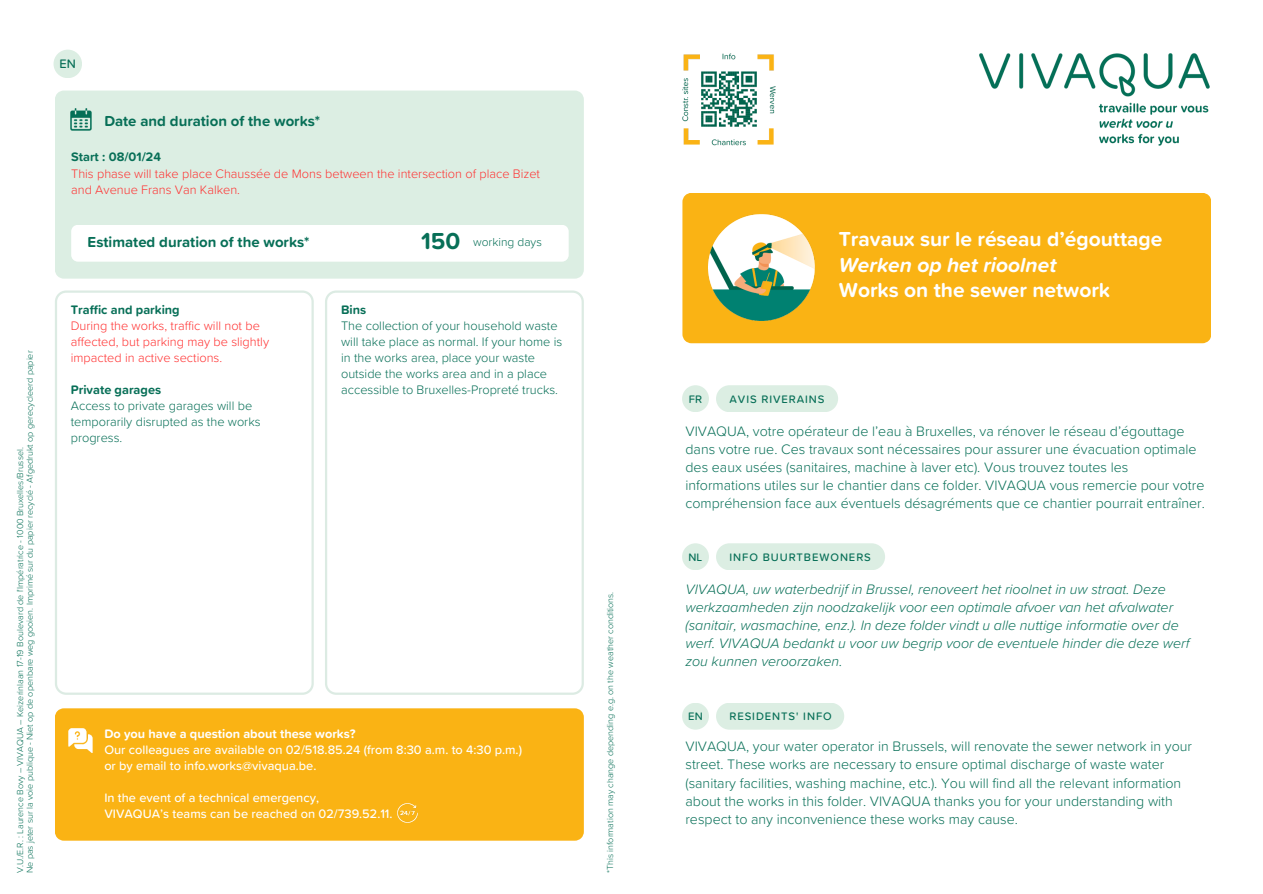
<style>
.page{position:relative;width:1263px;height:894px;background:#fff}
.page>*{position:absolute;margin:0;border:0;box-sizing:border-box;transform-origin:0 0}
.t1{font:700 24px "Proxima Soft";color:#076f57}
.t2{font:700 21px "Proxima Soft";color:#fff}
.t3{font:italic 700 21px "Proxima Soft";color:#fff}
.t4{font:700 15px "Proxima Soft";color:#076f57}
.t5{font:300 14.25px/18px "Proxima Soft";color:#076f57}
.t6{font:italic 300 14.25px/18px "Proxima Soft";color:#076f57}
.t7{font:300 12.75px/15.9px "Proxima Soft";color:#076f57}
.t8{font:300 12.75px/15.9px "Proxima Soft";color:#ff3131}
.t9{font:500 12.75px/15.9px "Proxima Soft";color:#fff}
.t10{font:700 12.75px "Proxima Soft";color:#076f57}
.t11{font:700 12.75px "Proxima Soft";color:#fff}
.t12{font:500 12.75px "Proxima Soft";color:#076f57}
.t13{font:300 12px "Proxima Soft";color:#076f57}
.t14{font:500 11.25px "Proxima Soft";letter-spacing:.085em;color:#076f57}
.t15{font:300 9px "Proxima Soft";color:#076f57}
</style>
<div class="page">
<svg style="left:55px;top:290px;width:259px;height:404px"></svg>
<svg style="left:325px;top:290px;width:259px;height:404px"></svg>
<div style="left:682px;top:193px;width:529px;height:150px;background:#fab314"></div>
<img style="left:682px;top:53px;width:94px;height:93px">
<img style="left:980px;top:53px;width:230px;height:93px">
<div style="left:682px;top:702px;width:27px;height:27px;background:#dceee3;border-radius:50%"></div>
<div style="left:682px;top:543px;width:27px;height:27px;background:#dceee3;border-radius:50%"></div>
<div style="left:682px;top:385px;width:27px;height:27px;background:#dceee3;border-radius:50%"></div>
<div style="left:716px;top:702px;width:128px;height:27px;background:#dceee3;border-radius:13px"></div>
<div style="left:716px;top:543px;width:169px;height:27px;background:#dceee3;border-radius:13px"></div>
<div style="left:716px;top:385px;width:122px;height:27px;background:#dceee3;border-radius:13px"></div>
<img style="left:708px;top:215px;width:106px;height:106px">
<div style="left:55px;top:708px;width:529px;height:132px;background:#fab314"></div>
<div style="left:54px;top:50px;width:28px;height:28px;background:#dceee3;border-radius:50%"></div>
<div style="left:55px;top:90px;width:529px;height:188px;background:#dceee3"></div>
<svg style="left:71px;top:225px;width:498px;height:36px"></svg>
<img style="left:71px;top:109px;width:20px;height:21px">
<img style="left:69px;top:728px;width:23px;height:24px">
<img style="left:398px;top:803px;width:19px;height:19px">
<p class="t15" style="left:26px;top:872px;width:524px;rotate:-90deg">Ne pas jeter sur la voie publique - Niet op de openbare weg gooien. Imprimé sur du papier recyclé - Afgedrukt op gerecycleerd papier</p>
<p class="t15" style="left:16px;top:872px;width:427px;rotate:-90deg">V.U./E.R. : Laurence Bovy – VIVAQUA – Keizerinlaan 17-19 Boulevard de l'Impératrice - 1000 Bruxelles/Brussel.</p>
<p class="t12" style="left:60px;top:58px;width:18px">EN</p>
<p class="t4" style="left:104px;top:114px;width:217px">Date and duration of the works*</p>
<p class="t10" style="left:71px;top:151px;width:91px">Start : 08/01/24</p>
<p class="t8" style="left:71px;top:166px;width:470px">This phase will take place Chaussée de Mons between the intersection of place Bizet and Avenue Frans Van Kalken.</p>
<p class="t4" style="left:88px;top:235px;width:223px">Estimated duration of the works*</p>
<p class="t1" style="left:421px;top:230px;width:41px">150</p>
<p class="t13" style="left:473px;top:236px;width:70px">working days</p>
<p class="t10" style="left:71px;top:304px;width:110px">Traffic and parking</p>
<p class="t8" style="left:71px;top:318px;width:200px">During the works, traffic will not be affected, but parking may be slightly impacted in active sections.</p>
<p class="t10" style="left:71px;top:384px;width:92px">Private garages</p>
<p class="t7" style="left:71px;top:398px;width:191px">Access to private garages will be temporarily disrupted as the works progress.</p>
<p class="t10" style="left:341px;top:304px;width:27px">Bins</p>
<p class="t7" style="left:341px;top:318px;width:223px">The collection of your household waste will take place as normal. If your home is in the works area, place your waste outside the works area and in a place accessible to Bruxelles-Propreté trucks.</p>
<p class="t11" style="left:104px;top:727px;width:253px">Do you have a question about these works?</p>
<p class="t9" style="left:104px;top:742px;width:419px">Our colleagues are available on 02/518.85.24 (from 8:30 a.m. to 4:30 p.m.) or by email to info.works@vivaqua.be.</p>
<p class="t9" style="left:104px;top:790px;width:216px">In the event of a technical emergency,</p>
<p class="t9" style="left:104px;top:806px;width:290px">VIVAQUA’s teams can be reached on 02/739.52.11.</p>
<p class="t15" style="left:606px;top:872px;width:283px;rotate:-90deg">*This information may change depending e.g. on the weather conditions.</p>
<p class="t2" style="left:839px;top:229px;width:325px">Travaux sur le réseau d’égouttage</p>
<p class="t3" style="left:839px;top:255px;width:219px">Werken op het rioolnet</p>
<p class="t2" style="left:839px;top:281px;width:273px">Works on the sewer network</p>
<p class="t14" style="left:689px;top:393px;width:15px">FR</p>
<p class="t14" style="left:729px;top:393px;width:97px">AVIS RIVERAINS</p>
<p class="t5" style="left:685px;top:422px;width:521px">VIVAQUA, votre opérateur de l’eau à Bruxelles, va rénover le réseau d’égouttage dans votre rue. Ces travaux sont nécessaires pour assurer une évacuation optimale des eaux usées (sanitaires, machine à laver etc). Vous trouvez toutes les informations utiles sur le chantier dans ce folder. VIVAQUA vous remercie pour votre compréhension face aux éventuels désagréments que ce chantier pourrait entraîner.</p>
<p class="t14" style="left:689px;top:551px;width:15px">NL</p>
<p class="t14" style="left:729px;top:551px;width:143px">INFO BUURTBEWONERS</p>
<p class="t6" style="left:685px;top:580px;width:506px">VIVAQUA, uw waterbedrijf in Brussel, renoveert het rioolnet in uw straat. Deze werkzaamheden zijn noodzakelijk voor een optimale afvoer van het afvalwater (sanitair, wasmachine, enz.). In deze folder vindt u alle nuttige informatie over de werf. VIVAQUA bedankt u voor uw begrip voor de eventuele hinder die deze werf zou kunnen veroorzaken.</p>
<p class="t14" style="left:688px;top:711px;width:16px">EN</p>
<p class="t14" style="left:729px;top:711px;width:104px">RESIDENTS' INFO</p>
<p class="t5" style="left:685px;top:738px;width:508px">VIVAQUA, your water operator in Brussels, will renovate the sewer network in your street. These works are necessary to ensure optimal discharge of waste water (sanitary facilities, washing machine, etc.). You will find all the relevant information about the works in this folder. VIVAQUA thanks you for your understanding with respect to any inconvenience these works may cause.</p>
</div>
